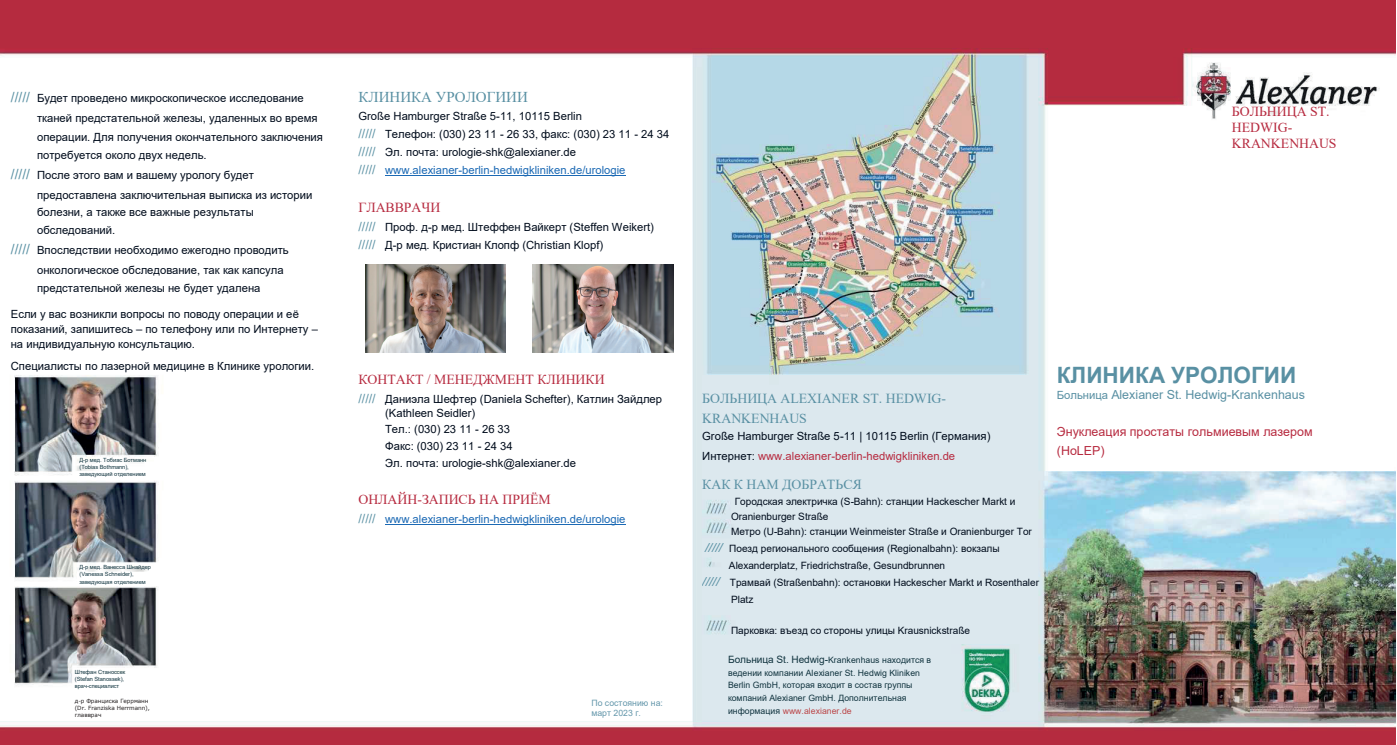
<style>
.page{position:relative;width:1397px;height:745px;background:#fff}
.page>*{position:absolute;margin:0;border:0;box-sizing:border-box;transform-origin:0 0}
.t1{font:700 22.5px "Arial";color:#5990a3}
.t2{font:15px "Times New Roman";color:#5990a3}
.t3{font:13.75px/15.9px "Times New Roman";letter-spacing:-.005em;color:#b72b40}
.t4{font:13.75px/19.5px "Times New Roman";letter-spacing:-.005em;color:#5990a3}
.t5{font:12.5px/19.4px "Arial";color:#b72b40}
.t6{font:12.5px "Arial";color:#5990a3}
.t7{font:11.25px/18px "Arial";letter-spacing:.005em;color:#000c1c}
.t8{font:11.25px "Arial";letter-spacing:.005em;color:#1b69b4}
.t9{font:10px/14.9px "Arial";letter-spacing:-.005em;color:#000c1c}
.t10{font:8.75px/12.8px "Arial";color:#11343f}
.t11{font:8.75px/10px "Arial";color:#6497ab}
.t12{font:5.75px/7px "Arial";letter-spacing:-.005em;color:#11343f}
.t13{font:5.75px/6.9px "Verdana";letter-spacing:-.005em;color:#231f20}
.s1{font-size:13.75px;color:#5990a3}
.s2{font-size:12.5px;color:#5990a3}
.s3{color:#1b69b4}
.s4{color:#b72b40}
.s5{font-style:italic;font-size:12.5px;color:#5990a3}
.s6{font-size:10px}
.s7{color:#bb484a}
.s8{font-size:11.25px}
</style>
<div class="page">
<img style="left:1px;top:0;width:1393px;height:744px">
<hr style="left:385px;top:175px;width:240px;height:1px;background:#1b69b4">
<hr style="left:385px;top:523px;width:240px;height:1px;background:#1b69b4">
<img style="left:365px;top:264px;width:141px;height:88px">
<img style="left:533px;top:264px;width:140px;height:88px">
<p class="t7" style="left:37px;top:88px;width:282px;line-height:20.1px;text-indent:-26px"><span class="s1">/////</span> Будет проведено микроскопическое исследование тканей предстательной железы, удаленных во время</p>
<p class="t7" style="left:37px;top:127px;width:287px">операции. Для получения окончательного заключения потребуется около двух недель.</p>
<p class="t7" style="left:37px;top:165px;width:277px;line-height:19.2px;text-indent:-26px"><span class="s1">/////</span> После этого вам и вашему урологу будет предоставлена заключительная выписка из истории</p>
<p class="t7" style="left:37px;top:203px;width:218px;line-height:17.6px">болезни, а также все важные результаты обследований.</p>
<p class="t7" style="left:37px;top:239px;width:253px;line-height:20px;text-indent:-26px"><span class="s1">/////</span> Впоследствии необходимо ежегодно проводить онкологическое обследование, так как капсула</p>
<p class="t7" style="left:37px;top:279px;width:225px">предстательной железы не будет удалена</p>
<p class="t7" style="left:11px;top:306px;width:309px;line-height:14.9px">Если у вас возникли вопросы по поводу операции и её показаний, запишитесь – по телефону или по Интернету – на индивидуальную консультацию.</p>
<p class="t7" style="left:11px;top:356px;width:305px">Специалисты по лазерной медицине в Клинике урологии.</p>
<p class="t12" style="left:79px;top:455px;width:68px">Д-р мед. Тобиас Ботманн (Tobias Bothmann), заведующий отделением</p>
<p class="t12" style="left:79px;top:563px;width:73px">Д-р мед. Ванесса Шнайдер (Vanessa Schneider), заведующая отделением</p>
<p class="t12" style="left:75px;top:667px;width:52px">Штефан Станоссек (Stefan Stanossek), врач-специалист</p>
<p class="t13" style="left:75px;top:697px;width:77px">д-р Франциска Геррманн (Dr. Franziska Herrmann), главврач</p>
<h2 class="t2" style="left:358px;top:86px;width:171px">КЛИНИКА УРОЛОГИИИ</h2>
<p class="t7" style="left:358px;top:107px;width:312px">Große Hamburger Straße 5-11, 10115 Berlin<br><span class="s2">/////</span> Телефон: (030) 23 11 - 26 33, факс: (030) 23 11 - 24 34 <span class="s2">/////</span> Эл. почта: urologie-shk@alexianer.de<br><span class="s2">/////</span> <span class="s3">www.alexianer-berlin-hedwigkliniken.de/urologie</span></p>
<p class="t3" style="left:358px;top:199px;width:83px">ГЛАВВРАЧИ</p>
<p class="t7" style="left:358px;top:217px;width:297px"><span class="s2">/////</span> Проф. д-р мед. Штеффен Вайкерт (Steffen Weikert) <span class="s2">/////</span> Д-р мед. Кристиан Клопф (Christian Klopf)</p>
<p class="t3" style="left:1231px;top:103px;width:106px">БОЛЬНИЦА ST.<br>HEDWIG-<br>KRANKENHAUS</p>
<p class="t3" style="left:358px;top:371px;width:248px">КОНТАКТ / МЕНЕДЖМЕНТ КЛИНИКИ</p>
<p class="t7" style="left:385px;top:392px;width:278px;line-height:13.2px;text-indent:-27px"><span class="s2">/////</span> Даниэла Шефтер (Daniela Schefter), Катлин Зайдлер (Kathleen Seidler)</p>
<p class="t7" style="left:385px;top:420px;width:192px;line-height:16.6px">Тел.: (030) 23 11 - 26 33<br>Факс: (030) 23 11 - 24 34<br>Эл. почта: urologie-shk@alexianer.de</p>
<p class="t3" style="left:358px;top:491px;width:194px">ОНЛАЙН-ЗАПИСЬ НА ПРИЁМ</p>
<p class="t8" style="left:358px;top:510px;width:268px"><span class="s2">/////</span> www.alexianer-berlin-hedwigkliniken.de/urologie</p>
<p class="t11" style="left:591px;top:697px;width:73px">По состоянию на: март 2023 г.</p>
<p class="t4" style="left:702px;top:388px;width:245px">БОЛЬНИЦА ALEXIANER ST. HEDWIG-<br>KRANKENHAUS</p>
<p class="t7" style="left:702px;top:426px;width:290px;line-height:19.5px">Große Hamburger Straße 5-11 | 10115 Berlin (Германия)<br>Интернет: <span class="s4">www.alexianer-berlin-hedwigkliniken.de</span></p>
<p class="t4" style="left:702px;top:474px;width:161px">КАК К НАМ ДОБРАТЬСЯ</p>
<p class="t9" style="left:731px;top:494px;width:302px;text-indent:4px">Городская электричка (S-Bahn): станции Hackescher Markt и<br>Oranienburger Straße<br>Метро (U-Bahn): станции Weinmeister Straße и Oranienburger Tor</p>
<p class="t9" style="left:705px;top:541px;width:296px"><span class="s5">/////</span> Поезд регионального сообщения (Regionalbahn): вокзалы</p>
<p class="t9" style="left:729px;top:557px;width:218px">Alexanderplatz, Friedrichstraße, Gesundbrunnen</p>
<p class="t9" style="left:702px;top:574px;width:338px"><span class="s5">/////</span> Трамвай (Straßenbahn): остановки Hackescher Markt и Rosenthaler</p>
<p class="t9" style="left:731px;top:591px;width:24px">Platz</p>
<p class="t9" style="left:731px;top:622px;width:240px">Парковка: въезд со стороны улицы Krausnickstraße</p>
<p class="t10" style="left:728px;top:652px;width:205px"><span class="s6">Больница St. Hedwig-</span>Krankenhaus находится в ведении компании Alexianer St. Hedwig Kliniken Berlin GmbH, которая входит в состав группы компаний Alexianer GmbH. Дополнительная информация <span class="s7">www.alexianer.de</span></p>
<h1 class="t1" style="left:1056px;top:358px;width:241px">КЛИНИКА УРОЛОГИИ</h1>
<p class="t6" style="left:1056px;top:385px;width:250px"><span class="s8">Больница</span> Alexianer St. Hedwig-Krankenhaus</p>
<p class="t5" style="left:1056px;top:421px;width:257px">Энуклеация простаты гольмиевым лазером (HoLEP)</p>
</div>
